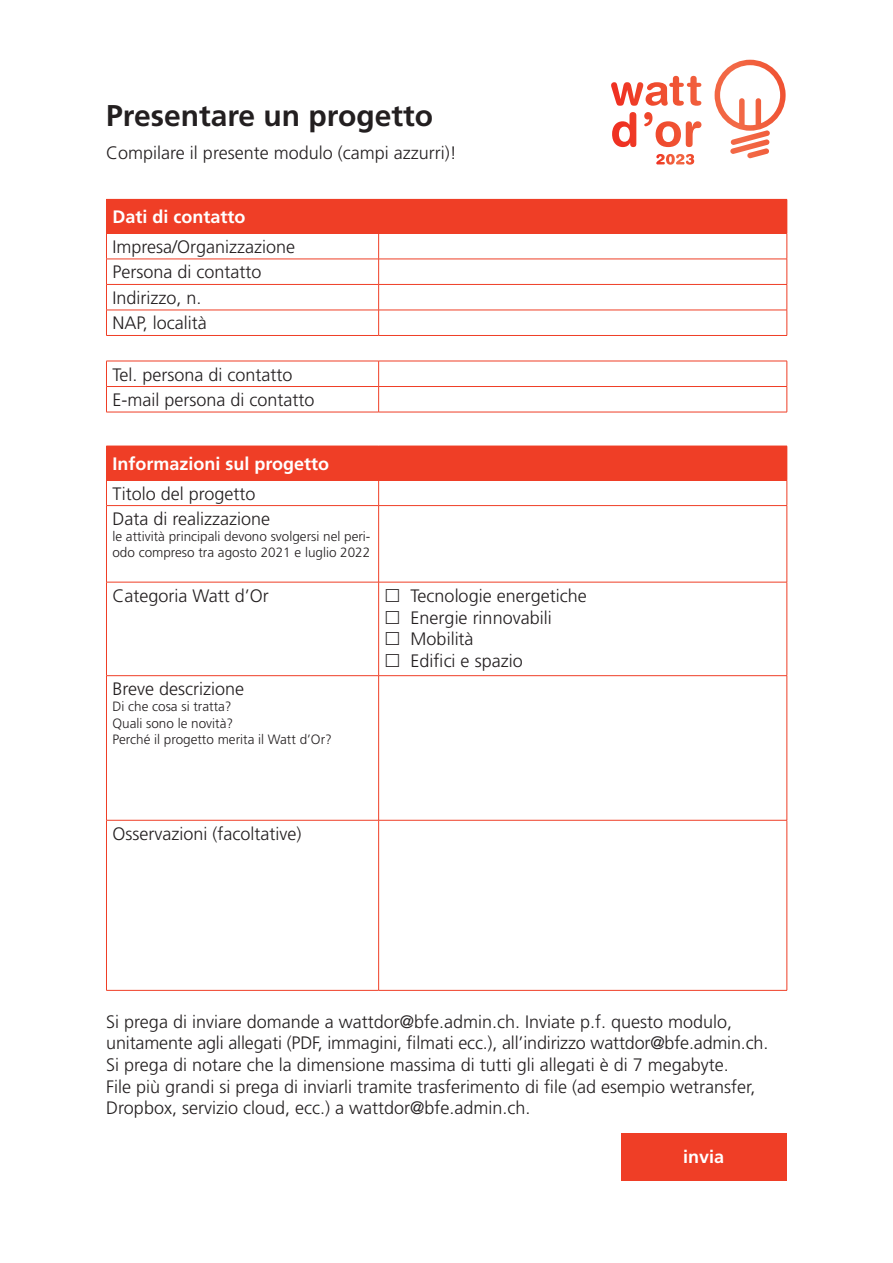
<style>
.page{position:relative;width:893px;height:1263px;background:#fff}
.page>*{position:absolute;margin:0;border:0;box-sizing:border-box;transform-origin:0 0}
.t1{font:700 30px "Frutiger LT Std";color:#231f20}
.t2{font:300 18px/21.6px "Frutiger LT Std";color:#231f20}
.t3{font:700 18px "Frutiger LT Std";color:#fff}
.t4{font:300 13.5px/16.2px "Frutiger LT Std";color:#231f20}
</style>
<div class="page">
<div style="left:106px;top:199px;width:681px;height:34px;background:#ef3e26"></div>
<div style="left:106px;top:446px;width:681px;height:34px;background:#ef3e26"></div>
<hr style="left:106px;top:361px;width:273px;height:1px;background:#ef3e26">
<hr style="left:379px;top:361px;width:408px;height:1px;background:#ef3e26">
<hr style="left:106px;top:386px;width:273px;height:1px;background:#ef3e26">
<svg style="left:106px;top:361px;width:1px;height:51px"></svg>
<hr style="left:379px;top:386px;width:408px;height:1px;background:#ef3e26">
<svg style="left:378px;top:361px;width:1px;height:51px"></svg>
<svg style="left:787px;top:361px;width:1px;height:51px"></svg>
<hr style="left:106px;top:412px;width:273px;height:1px;background:#ef3e26">
<hr style="left:379px;top:412px;width:408px;height:1px;background:#ef3e26">
<hr style="left:787px;top:200px;width:1px;height:33px;background:#ef3e26">
<hr style="left:106px;top:233px;width:273px;height:1px;background:#ef3e26">
<hr style="left:379px;top:233px;width:408px;height:1px;background:#ef3e26">
<hr style="left:106px;top:259px;width:273px;height:1px;background:#ef3e26">
<hr style="left:379px;top:259px;width:408px;height:1px;background:#ef3e26">
<hr style="left:106px;top:284px;width:273px;height:1px;background:#ef3e26">
<hr style="left:379px;top:284px;width:408px;height:1px;background:#ef3e26">
<hr style="left:106px;top:310px;width:273px;height:1px;background:#ef3e26">
<svg style="left:106px;top:234px;width:1px;height:101px"></svg>
<hr style="left:379px;top:310px;width:408px;height:1px;background:#ef3e26">
<svg style="left:378px;top:234px;width:1px;height:101px"></svg>
<svg style="left:787px;top:234px;width:1px;height:101px"></svg>
<hr style="left:106px;top:335px;width:273px;height:1px;background:#ef3e26">
<hr style="left:379px;top:335px;width:408px;height:1px;background:#ef3e26">
<hr style="left:787px;top:446px;width:1px;height:34px;background:#ef3e26">
<hr style="left:106px;top:480px;width:273px;height:1px;background:#ef3e26">
<svg style="left:106px;top:481px;width:1px;height:24px"></svg>
<hr style="left:379px;top:480px;width:408px;height:1px;background:#ef3e26">
<svg style="left:378px;top:481px;width:1px;height:24px"></svg>
<svg style="left:787px;top:480px;width:1px;height:25px"></svg>
<hr style="left:106px;top:505px;width:273px;height:1px;background:#ef3e26">
<hr style="left:106px;top:506px;width:1px;height:76px;background:#ef3e26">
<hr style="left:379px;top:505px;width:408px;height:1px;background:#ef3e26">
<hr style="left:378px;top:506px;width:1px;height:76px;background:#ef3e26">
<hr style="left:787px;top:506px;width:1px;height:76px;background:#ef3e26">
<hr style="left:106px;top:582px;width:273px;height:1px;background:#ef3e26">
<hr style="left:106px;top:582px;width:1px;height:93px;background:#ef3e26">
<hr style="left:379px;top:582px;width:408px;height:1px;background:#ef3e26">
<hr style="left:378px;top:582px;width:1px;height:93px;background:#ef3e26">
<hr style="left:787px;top:582px;width:1px;height:93px;background:#ef3e26">
<hr style="left:106px;top:675px;width:273px;height:1px;background:#ef3e26">
<hr style="left:106px;top:676px;width:1px;height:144px;background:#ef3e26">
<hr style="left:379px;top:675px;width:408px;height:1px;background:#ef3e26">
<hr style="left:378px;top:676px;width:1px;height:144px;background:#ef3e26">
<hr style="left:787px;top:676px;width:1px;height:144px;background:#ef3e26">
<hr style="left:106px;top:820px;width:273px;height:1px;background:#ef3e26">
<hr style="left:106px;top:820px;width:1px;height:170px;background:#ef3e26">
<hr style="left:379px;top:820px;width:408px;height:1px;background:#ef3e26">
<hr style="left:378px;top:820px;width:1px;height:170px;background:#ef3e26">
<hr style="left:787px;top:820px;width:1px;height:170px;background:#ef3e26">
<hr style="left:106px;top:990px;width:273px;height:1px;background:#ef3e26">
<hr style="left:379px;top:990px;width:408px;height:1px;background:#ef3e26">
<div style="left:621px;top:1133px;width:166px;height:47px;background:#ef3e26"></div>
<svg style="left:612px;top:112px;width:24px;height:35px"></svg>
<svg style="left:611px;top:76px;width:90px;height:30px"></svg>
<svg style="left:644px;top:112px;width:57px;height:35px"></svg>
<svg style="left:715px;top:60px;width:71px;height:98px"></svg>
<svg style="left:656px;top:154px;width:38px;height:11px"></svg>
<p class="t1" style="left:106px;top:98px;width:328px">Presentare un progetto</p>
<p class="t2" style="left:106px;top:142px;width:352px">Compilare il presente modulo (campi azzurri)!</p>
<p class="t3" style="left:112px;top:206px;width:135px">Dati di contatto</p>
<p class="t2" style="left:112px;top:236px;width:184px">Impresa/Organizzazione</p>
<p class="t2" style="left:112px;top:262px;width:151px">Persona di contatto</p>
<p class="t2" style="left:112px;top:287px;width:91px">Indirizzo, n.</p>
<p class="t2" style="left:112px;top:313px;width:96px">NAP, località</p>
<p class="t2" style="left:112px;top:364px;width:182px">Tel. persona di contatto</p>
<p class="t2" style="left:112px;top:389px;width:204px">E-mail persona di contatto</p>
<p class="t3" style="left:112px;top:453px;width:218px">Informazioni sul progetto</p>
<p class="t2" style="left:112px;top:483px;width:145px">Titolo del progetto</p>
<p class="t2" style="left:112px;top:508px;width:159px">Data di realizzazione</p>
<p class="t4" style="left:112px;top:529px;width:259px">le attività principali devono svolgersi nel peri&shy;odo compreso tra agosto 2021 e luglio 2022</p>
<p class="t2" style="left:112px;top:585px;width:158px">Categoria Watt d’Or</p>
<p class="t2" style="left:411px;top:585px;width:178px">Tecnologie energetiche</p>
<p class="t2" style="left:411px;top:607px;width:143px">Energie rinnovabili</p>
<p class="t2" style="left:411px;top:628px;width:64px">Mobilità</p>
<p class="t2" style="left:411px;top:650px;width:114px">Edifici e spazio</p>
<p class="t2" style="left:112px;top:678px;width:133px">Breve descrizione</p>
<p class="t4" style="left:112px;top:699px;width:121px">Di che cosa si tratta?</p>
<p class="t4" style="left:112px;top:715px;width:122px">Quali sono le novità?</p>
<p class="t4" style="left:112px;top:731px;width:221px">Perché il progetto merita il Watt d’Or?</p>
<p class="t2" style="left:112px;top:823px;width:190px">Osservazioni (facoltative)</p>
<p class="t2" style="left:106px;top:1011px;width:664px">Si prega di inviare domande a wattdor@bfe.admin.ch. Inviate p.f. questo modulo, unitamente agli allegati (PDF, immagini, filmati ecc.), all’indirizzo wattdor@bfe.admin.ch.<br>Si prega di notare che la dimensione massima di tutti gli allegati è di 7 megabyte.<br>File più grandi si prega di inviarli tramite trasferimento di file (ad esempio wetransfer, Dropbox, servizio cloud, ecc.) a wattdor@bfe.admin.ch.</p>
<p class="t3" style="left:683px;top:1146px;width:43px">invia</p>
</div>
